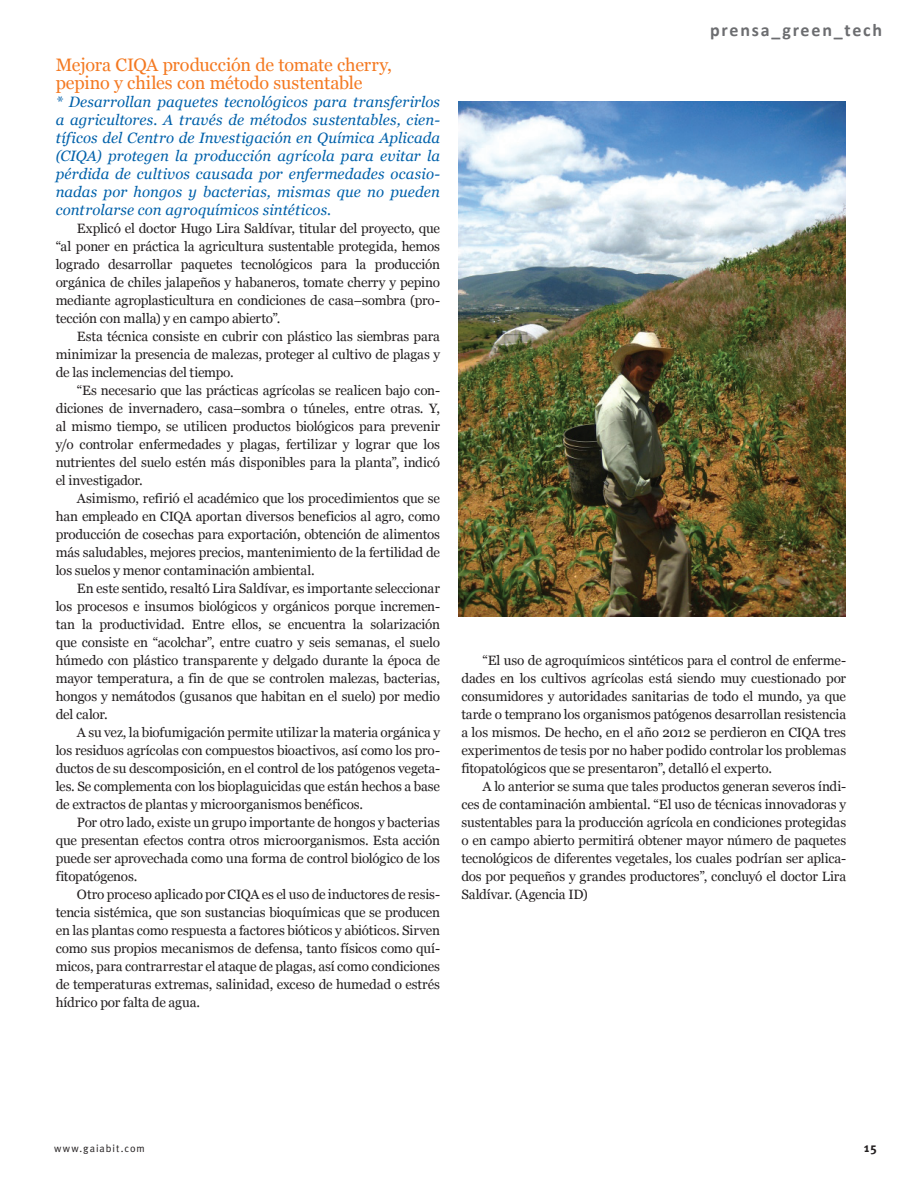
<style>
.page{position:relative;width:918px;height:1188px;background:#fff}
.page>*{position:absolute;margin:0;border:0;box-sizing:border-box;transform-origin:0 0}
.t1{font:18px/18px "Georgia";letter-spacing:-.01em;color:#f47921}
.t2{font:700 18px "Calibri";letter-spacing:.1em;color:#6c6d70}
.t3{font:italic 15px/18px "Georgia";letter-spacing:.005em;color:#0161aa;text-align:justify}
.t4{font:13.5px/18px "Georgia";letter-spacing:-.015em;color:#231f20;text-align:justify}
.t5{font:700 12.75px "Meta Plus";color:#231f20}
.t6{font:10.5px "Meta Plus Normal";letter-spacing:.095em;color:#231f20}
</style>
<div class="page">
<img style="left:459px;top:101px;width:386px;height:516px">
<h1 class="t1" style="left:56px;top:56px;width:338px">Mejora CIQA producción de tomate cherry, pepino y chiles con método sustentable</h1>
<p class="t3" style="left:56px;top:93px;width:386px">* Desarrollan paquetes tecnológicos para transferirlos a agricultores. A través de métodos sustentables, cien&shy;tíficos del Centro de Investigación en Química Aplicada (CIQA) protegen la producción agrícola para evitar la pérdida de cultivos causada por enfermedades ocasio&shy;nadas por hongos y bacterias, mismas que no pueden controlarse con agroquímicos sintéticos.</p>
<p class="t4" style="left:56px;top:219px;width:386px;text-indent:21px">Explicó el doctor Hugo Lira Saldívar, titular del proyecto, que “al poner en práctica la agricultura sustentable protegida, hemos logrado desarrollar paquetes tecnológicos para la producción orgánica de chiles jalapeños y habaneros, tomate cherry y pepino mediante agroplasticultura en condiciones de casa–sombra (pro&shy;tección con malla) y en campo abierto”.</p>
<p class="t4" style="left:56px;top:327px;width:386px;text-indent:21px">Esta técnica consiste en cubrir con plástico las siembras para minimizar la presencia de malezas, proteger al cultivo de plagas y de las inclemencias del tiempo.</p>
<p class="t4" style="left:56px;top:381px;width:386px;text-indent:21px">“Es necesario que las prácticas agrícolas se realicen bajo con&shy;diciones de invernadero, casa–sombra o túneles, entre otras. Y, al mismo tiempo, se utilicen productos biológicos para prevenir y/o controlar enfermedades y plagas, fertilizar y lograr que los nutrientes del suelo estén más disponibles para la planta”, indicó el investigador.</p>
<p class="t4" style="left:56px;top:489px;width:386px;text-indent:21px">Asimismo, refirió el académico que los procedimientos que se han empleado en CIQA aportan diversos beneficios al agro, como producción de cosechas para exportación, obtención de alimentos más saludables, mejores precios, mantenimiento de la fertilidad de los suelos y menor contaminación ambiental.</p>
<p class="t4" style="left:56px;top:579px;width:386px;text-indent:21px">En este sentido, resaltó Lira Saldívar, es importante seleccionar los procesos e insumos biológicos y orgánicos porque incremen&shy;tan la productividad. Entre ellos, se encuentra la solarización que consiste en “acolchar”, entre cuatro y seis semanas, el suelo húmedo con plástico transparente y delgado durante la época de mayor temperatura, a fin de que se controlen malezas, bacterias, hongos y nemátodos (gusanos que habitan en el suelo) por medio del calor.</p>
<p class="t4" style="left:56px;top:723px;width:386px;text-indent:21px">A su vez, la biofumigación permite utilizar la materia orgánica y los residuos agrícolas con compuestos bioactivos, así como los pro&shy;ductos de su descomposición, en el control de los patógenos vegeta&shy;les. Se complementa con los bioplaguicidas que están hechos a base de extractos de plantas y microorganismos benéficos.</p>
<p class="t4" style="left:56px;top:813px;width:386px;text-indent:21px">Por otro lado, existe un grupo importante de hongos y bacterias que presentan efectos contra otros microorganismos. Esta acción puede ser aprovechada como una forma de control biológico de los fitopatógenos.</p>
<p class="t4" style="left:56px;top:885px;width:386px;text-indent:21px">Otro proceso aplicado por CIQA es el uso de inductores de resis&shy;tencia sistémica, que son sustancias bioquímicas que se producen en las plantas como respuesta a factores bióticos y abióticos. Sirven como sus propios mecanismos de defensa, tanto físicos como quí&shy;micos, para contrarrestar el ataque de plagas, así como condiciones de temperaturas extremas, salinidad, exceso de humedad o estrés hídrico por falta de agua.</p>
<h1 class="t2" style="left:710px;top:19px;width:174px">prensa_green_tech</h1>
<p class="t4" style="left:461px;top:652px;width:386px;text-indent:21px">“El uso de agroquímicos sintéticos para el control de enferme&shy;dades en los cultivos agrícolas está siendo muy cuestionado por consumidores y autoridades sanitarias de todo el mundo, ya que tarde o temprano los organismos patógenos desarrollan resistencia a los mismos. De hecho, en el año 2012 se perdieron en CIQA tres experimentos de tesis por no haber podido controlar los problemas fitopatológicos que se presentaron”, detalló el experto.</p>
<p class="t4" style="left:461px;top:778px;width:386px;text-indent:21px">A lo anterior se suma que tales productos generan severos índi&shy;ces de contaminación ambiental. “El uso de técnicas innovadoras y sustentables para la producción agrícola en condiciones protegidas o en campo abierto permitirá obtener mayor número de paquetes tecnológicos de diferentes vegetales, los cuales podrían ser aplica&shy;dos por pequeños y grandes productores”, concluyó el doctor Lira Saldívar. (Agencia ID)</p>
<p class="t6" style="left:54px;top:1142px;width:92px">www.gaiabit.com</p>
<p class="t5" style="left:864px;top:1140px;width:14px">15</p>
</div>
